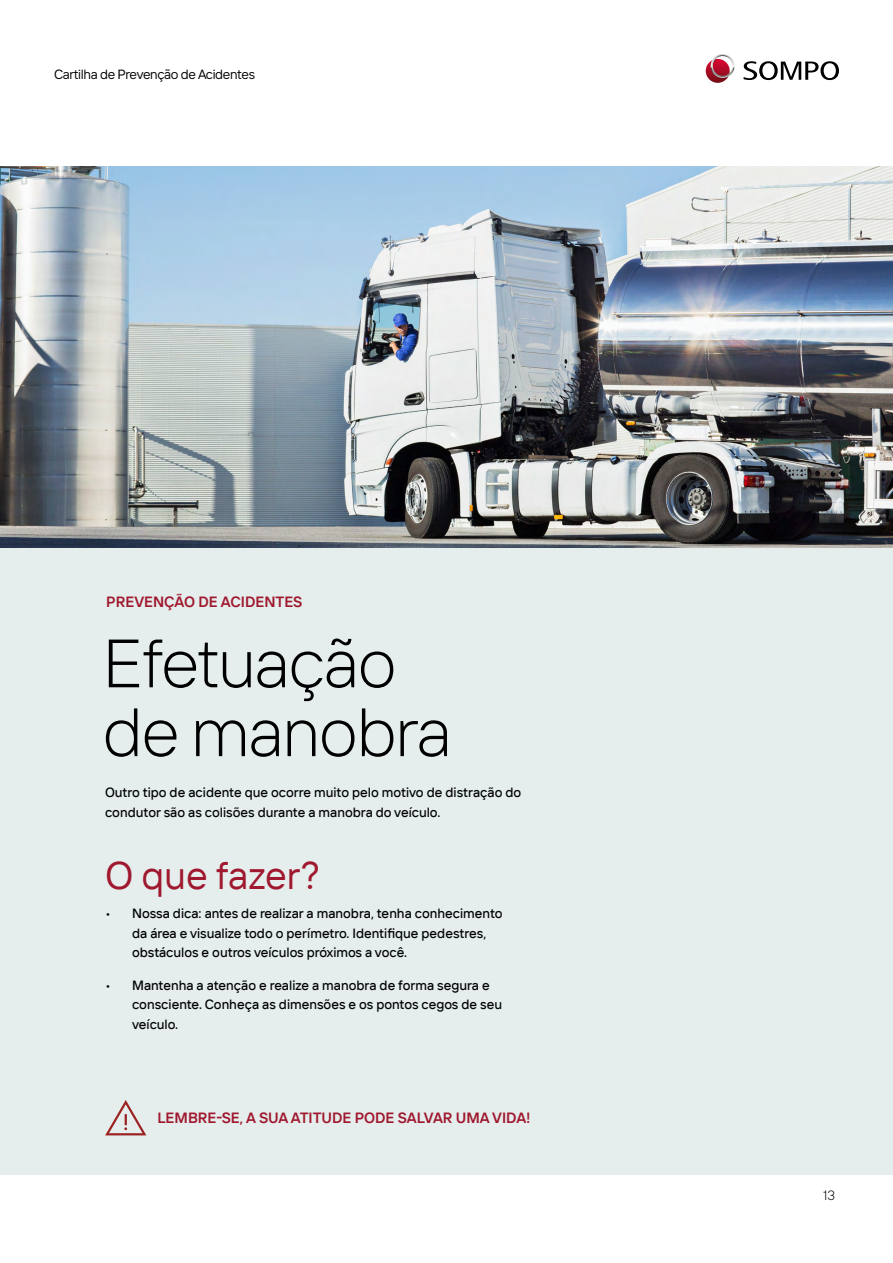
<style>
.page{position:relative;width:893px;height:1263px;background:#fff}
.page>*{position:absolute;margin:0;border:0;box-sizing:border-box;transform-origin:0 0}
.t1{font:300 68.1px/68.8px "TT Interphases Pro Trl";letter-spacing:-.025em;color:#000}
.t2{font:38.55px "TT Interphases Pro Trl";color:#9f182e}
.t3{font:14.85px "TT Interphases Pro Trl Dm Bd";color:#9f182e}
.t4{font:300 13.5px "TT Interfaces";color:#000}
.t5{font:500 13.35px/19.5px "TT Interphases Pro Trl";color:#000}
.t6{font:13.35px "TT Interfaces";letter-spacing:-.025em;color:#000}
</style>
<div class="page">
<div style="left:0;top:167px;width:893px;height:1007px;background:#e5eded"></div>
<svg style="left:743px;top:61px;width:96px;height:19px"></svg>
<svg style="left:706px;top:59px;width:24px;height:24px"></svg>
<svg style="left:711px;top:54px;width:24px;height:25px"></svg>
<img style="left:0;top:167px;width:893px;height:380px">
<svg style="left:105px;top:1100px;width:41px;height:35px"></svg>
<p class="t6" style="left:54px;top:66px;width:203px">Cartilha de Prevenção de Acidentes</p>
<p class="t3" style="left:106px;top:592px;width:198px">PREVENÇÃO DE ACIDENTES</p>
<h1 class="t1" style="left:102px;top:628px;width:351px">Efetuação de manobra</h1>
<p class="t5" style="left:105px;top:782px;width:418px">Outro tipo de acidente que ocorre muito pelo motivo de distração do condutor são as colisões durante a manobra do veículo.</p>
<h2 class="t2" style="left:105px;top:851px;width:217px">O que fazer?</h2>
<p class="t5" style="left:132px;top:903px;width:372px;text-indent:-27px">• Nossa dica: antes de realizar a manobra, tenha conhecimento da área e visualize todo o perímetro. Identifique pedestres, obstáculos e outros veículos próximos a você.</p>
<p class="t5" style="left:132px;top:975px;width:372px;text-indent:-27px">• Mantenha a atenção e realize a manobra de forma segura e consciente. Conheça as dimensões e os pontos cegos de seu veículo.</p>
<p class="t3" style="left:157px;top:1108px;width:375px">LEMBRE-SE, A SUA ATITUDE PODE SALVAR UMA VIDA!</p>
<p class="t4" style="left:823px;top:1187px;width:13px">13</p>
</div>
